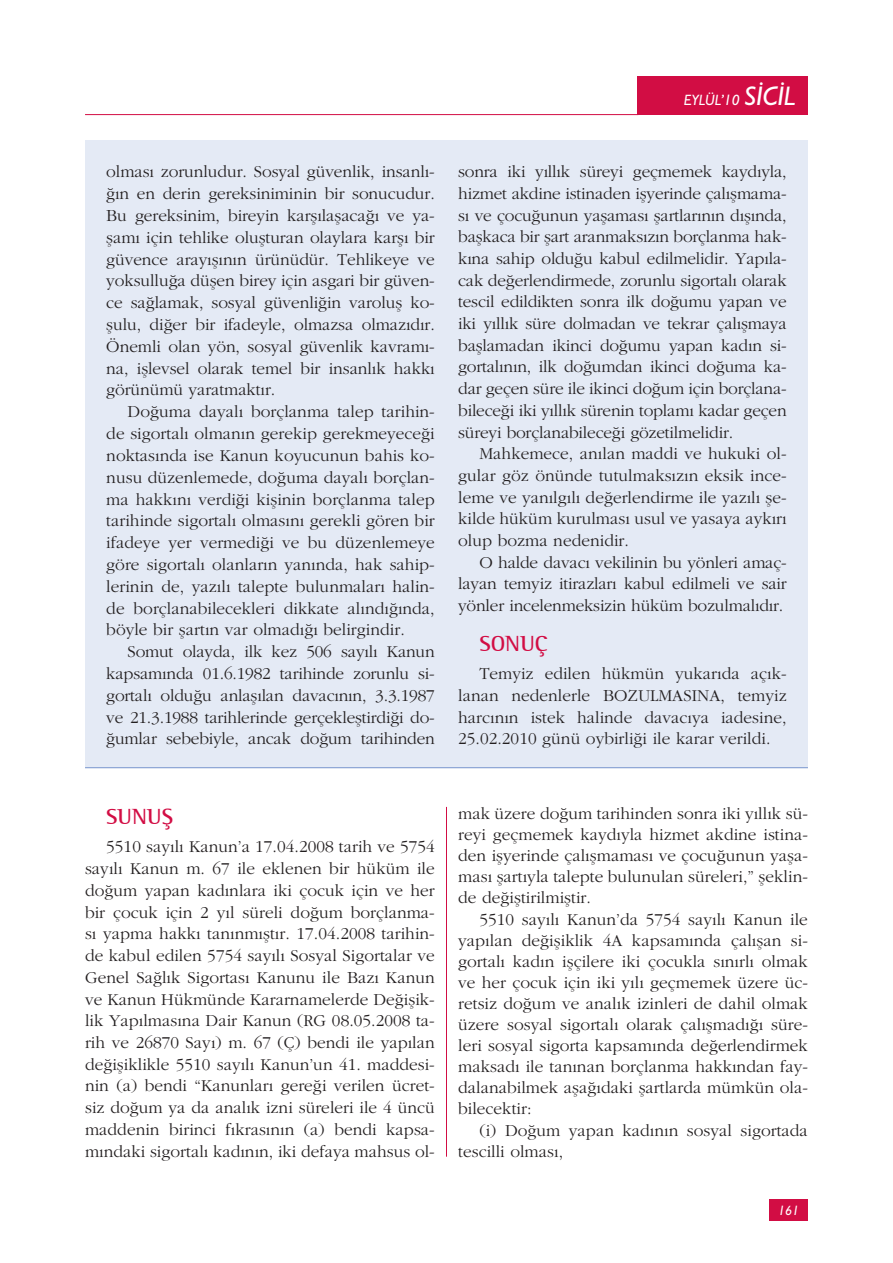
<style>
.page{position:relative;width:893px;height:1263px;background:#fff}
.page>*{position:absolute;margin:0;border:0;box-sizing:border-box;transform-origin:0 0}
.t1{font:700 22.5px "Rotis Semi Serif";color:#d20d44}
.t2{font:17.25px/21.8px "Garamond Turk";letter-spacing:.005em;color:#231f20;text-align:justify}
.t3{font:italic 500 15px "Gill Sans";color:#fff}
.t4{font:italic 500 13.5px "Gill Sans";color:#fff}
.s1{font-size:27px}
</style>
<div class="page">
<hr style="left:85px;top:114px;width:553px;height:1px;background:#d20d44">
<div style="left:770px;top:1199px;width:38px;height:21px;background:#d20d44"></div>
<hr style="left:446px;top:807px;width:1px;height:350px;background:#d20d44">
<div style="left:638px;top:77px;width:170px;height:38px;background:#d20d44"></div>
<div style="left:85px;top:140px;width:723px;height:628px;background:#e4eaf5"></div>
<hr style="left:85px;top:767px;width:723px;height:1px;background:#8ba4d4">
<p class="t3" style="left:684px;top:91px;width:113px">EYLÜL’10 <span class="s1">SİCİL</span></p>
<p class="t2" style="left:106px;top:161px;width:330px">olması zorunludur. Sosyal güvenlik, insanlı&shy;ğın en derin gereksiniminin bir sonucudur.<br>Bu gereksinim, bireyin karşılaşacağı ve ya&shy;şamı için tehlike oluşturan olaylara karşı bir güvence arayışının ürünüdür. Tehlikeye ve yoksulluğa düşen birey için asgari bir güven&shy;ce sağlamak, sosyal güvenliğin varoluş ko&shy;şulu, diğer bir ifadeyle, olmazsa olmazıdır.<br>Önemli olan yön, sosyal güvenlik kavramı&shy;na, işlevsel olarak temel bir insanlık hakkı görünümü yaratmaktır.</p>
<p class="t2" style="left:106px;top:401px;width:330px;text-indent:21px">Doğuma dayalı borçlanma talep tarihin&shy;de sigortalı olmanın gerekip gerekmeyeceği noktasında ise Kanun koyucunun bahis ko&shy;nusu düzenlemede, doğuma dayalı borçlan&shy;ma hakkını verdiği kişinin borçlanma talep tarihinde sigortalı olmasını gerekli gören bir ifadeye yer vermediği ve bu düzenlemeye göre sigortalı olanların yanında, hak sahip&shy;lerinin de, yazılı talepte bulunmaları halin&shy;de borçlanabilecekleri dikkate alındığında, böyle bir şartın var olmadığı belirgindir.</p>
<p class="t2" style="left:106px;top:640px;width:330px;text-indent:21px">Somut olayda, ilk kez 506 sayılı Kanun kapsamında 01.6.1982 tarihinde zorunlu si&shy;gortalı olduğu anlaşılan davacının, 3.3.1987 ve 21.3.1988 tarihlerinde gerçekleştirdiği do&shy;ğumlar sebebiyle, ancak doğum tarihinden</p>
<p class="t2" style="left:458px;top:161px;width:330px">sonra iki yıllık süreyi geçmemek kaydıyla, hizmet akdine istinaden işyerinde çalışmama&shy;sı ve çocuğunun yaşaması şartlarının dışında, başkaca bir şart aranmaksızın borçlanma hak&shy;kına sahip olduğu kabul edilmelidir. Yapıla&shy;cak değerlendirmede, zorunlu sigortalı olarak tescil edildikten sonra ilk doğumu yapan ve iki yıllık süre dolmadan ve tekrar çalışmaya başlamadan ikinci doğumu yapan kadın si&shy;gortalının, ilk doğumdan ikinci doğuma ka&shy;dar geçen süre ile ikinci doğum için borçlana&shy;bileceği iki yıllık sürenin toplamı kadar geçen süreyi borçlanabileceği gözetilmelidir.</p>
<p class="t2" style="left:458px;top:443px;width:330px;text-indent:21px">Mahkemece, anılan maddi ve hukuki ol&shy;gular göz önünde tutulmaksızın eksik ince&shy;leme ve yanılgılı değerlendirme ile yazılı şe&shy;kilde hüküm kurulması usul ve yasaya aykırı olup bozma nedenidir.</p>
<p class="t2" style="left:458px;top:551px;width:330px;text-indent:21px">O halde davacı vekilinin bu yönleri amaç&shy;layan temyiz itirazları kabul edilmeli ve sair yönler incelenmeksizin hüküm bozulmalıdır.</p>
<h1 class="t1" style="left:479px;top:630px;width:70px">SONUÇ</h1>
<p class="t2" style="left:458px;top:663px;width:330px;text-indent:21px">Temyiz edilen hükmün yukarıda açık&shy;lanan nedenlerle BOZULMASINA, temyiz harcının istek halinde davacıya iadesine, 25.02.2010 günü oybirliği ile karar verildi.</p>
<h1 class="t1" style="left:106px;top:803px;width:68px">SUNUŞ</h1>
<p class="t2" style="left:85px;top:836px;width:351px;text-indent:21px">5510 sayılı Kanun’a 17.04.2008 tarih ve 5754 sayılı Kanun m. 67 ile eklenen bir hüküm ile doğum yapan kadınlara iki çocuk için ve her bir çocuk için 2 yıl süreli doğum borçlanma&shy;sı yapma hakkı tanınmıştır. 17.04.2008 tarihin&shy;de kabul edilen 5754 sayılı Sosyal Sigortalar ve Genel Sağlık Sigortası Kanunu ile Bazı Kanun ve Kanun Hükmünde Kararnamelerde Değişik&shy;lik Yapılmasına Dair Kanun (RG 08.05.2008 ta&shy;rih ve 26870 Sayı) m. 67 (Ç) bendi ile yapılan değişiklikle 5510 sayılı Kanun’un 41. maddesi&shy;nin (a) bendi “Kanunları gereği verilen ücret&shy;siz doğum ya da analık izni süreleri ile 4 üncü maddenin birinci fıkrasının (a) bendi kapsa&shy;mındaki sigortalı kadının, iki defaya mahsus ol-</p>
<p class="t2" style="left:458px;top:803px;width:351px;line-height:21.1px">mak üzere doğum tarihinden sonra iki yıllık sü&shy;reyi geçmemek kaydıyla hizmet akdine istina&shy;den işyerinde çalışmaması ve çocuğunun yaşa&shy;ması şartıyla talepte bulunulan süreleri,” şeklin&shy;de değiştirilmiştir.</p>
<p class="t2" style="left:458px;top:908px;width:351px;line-height:21.1px;text-indent:21px">5510 sayılı Kanun’da 5754 sayılı Kanun ile yapılan değişiklik 4A kapsamında çalışan si&shy;gortalı kadın işçilere iki çocukla sınırlı olmak ve her çocuk için iki yılı geçmemek üzere üc&shy;retsiz doğum ve analık izinleri de dahil olmak üzere sosyal sigortalı olarak çalışmadığı süre&shy;leri sosyal sigorta kapsamında değerlendirmek maksadı ile tanınan borçlanma hakkından fay&shy;dalanabilmek aşağıdaki şartlarda mümkün ola&shy;bilecektir:</p>
<p class="t2" style="left:458px;top:1119px;width:351px;line-height:21.1px;text-indent:21px">(i) Doğum yapan kadının sosyal sigortada tescilli olması,</p>
<p class="t4" style="left:778px;top:1202px;width:23px">161</p>
</div>
